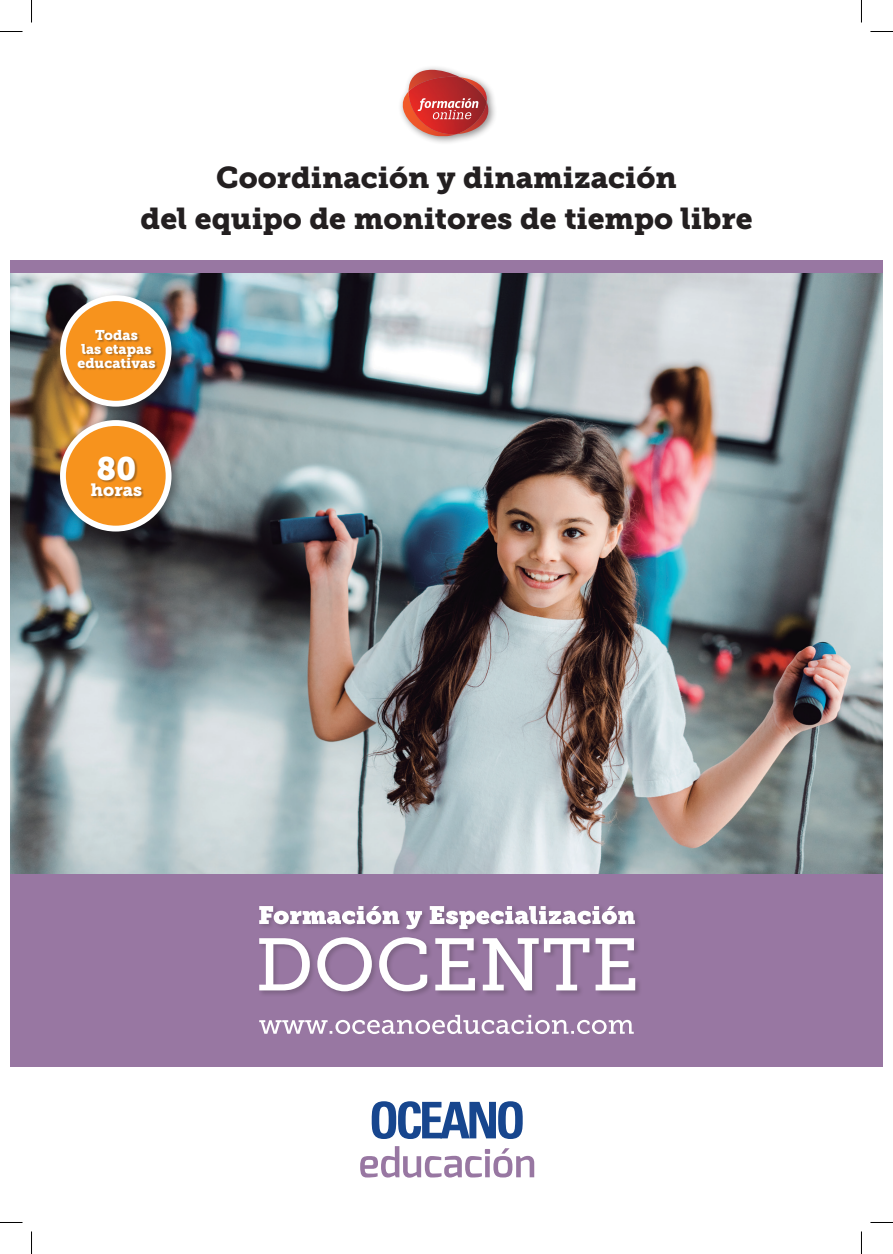
<style>
.page{position:relative;width:893px;height:1254px;background:#fff}
.page>*{position:absolute;margin:0;border:0;box-sizing:border-box;transform-origin:0 0}
.t1{font:32.4px "Museo Slab 900";color:#fff}
.t2{font:30px "Museo Slab 900";color:#231f20}
.t3{font:17.7px "Museo Slab 900";color:#fff}
.t4{font:14.1px/13.6px "Museo Slab 900";color:#fff}
</style>
<div class="page">
<div style="left:10px;top:260px;width:872px;height:807px;background:#9877a2"></div>
<img style="left:10px;top:274px;width:872px;height:599px">
<div style="left:398px;top:65px;width:99px;height:81px;background:#231f20;opacity:.5"></div>
<svg style="left:401px;top:70px;width:87px;height:66px"></svg>
<svg style="left:371px;top:1101px;width:151px;height:38px"></svg>
<svg style="left:360px;top:1146px;width:174px;height:31px"></svg>
<svg style="left:259px;top:1014px;width:374px;height:20px"></svg>
<div style="left:258px;top:904px;width:384px;height:94px;background:#231f20;opacity:.22"></div>
<svg style="left:259px;top:937px;width:376px;height:54px"></svg>
<svg style="left:259px;top:906px;width:375px;height:23px"></svg>
<div style="left:54px;top:414px;width:129px;height:129px;background:#231f20;opacity:.5"></div>
<div style="left:63px;top:423px;width:105px;height:105px;background:#f7931d;border-radius:50%"></div>
<div style="left:60px;top:420px;width:111px;height:111px;border:6px solid #fff;border-radius:50%"></div>
<div style="left:91px;top:456px;width:53px;height:42px;background:#231f20;opacity:.35"></div>
<div style="left:54px;top:289px;width:129px;height:129px;background:#231f20;opacity:.5"></div>
<div style="left:63px;top:298px;width:105px;height:106px;background:#f7931d;border-radius:50%"></div>
<div style="left:60px;top:295px;width:111px;height:112px;border:6px solid #fff;border-radius:50%"></div>
<div style="left:78px;top:330px;width:79px;height:41px;background:#231f20;opacity:.35"></div>
<svg style="left:0;top:31px;width:22px;height:1px"></svg>
<svg style="left:870px;top:31px;width:22px;height:1px"></svg>
<svg style="left:0;top:1222px;width:22px;height:1px"></svg>
<svg style="left:870px;top:1222px;width:22px;height:1px"></svg>
<svg style="left:31px;top:0;width:1px;height:23px"></svg>
<svg style="left:31px;top:1231px;width:1px;height:23px"></svg>
<p class="t2" style="left:216px;top:160px;width:462px">Coordinación y dinamización</p>
<p class="t2" style="left:140px;top:201px;width:613px">del equipo de monitores de tiempo libre</p>
<p class="t4" style="left:95px;top:329px;width:44px">Todas</p>
<p class="t4" style="left:77px;top:342px;width:80px">las etapas educativas</p>
<p class="t1" style="left:96px;top:450px;width:42px">80</p>
<p class="t3" style="left:91px;top:480px;width:53px">horas</p>
</div>
